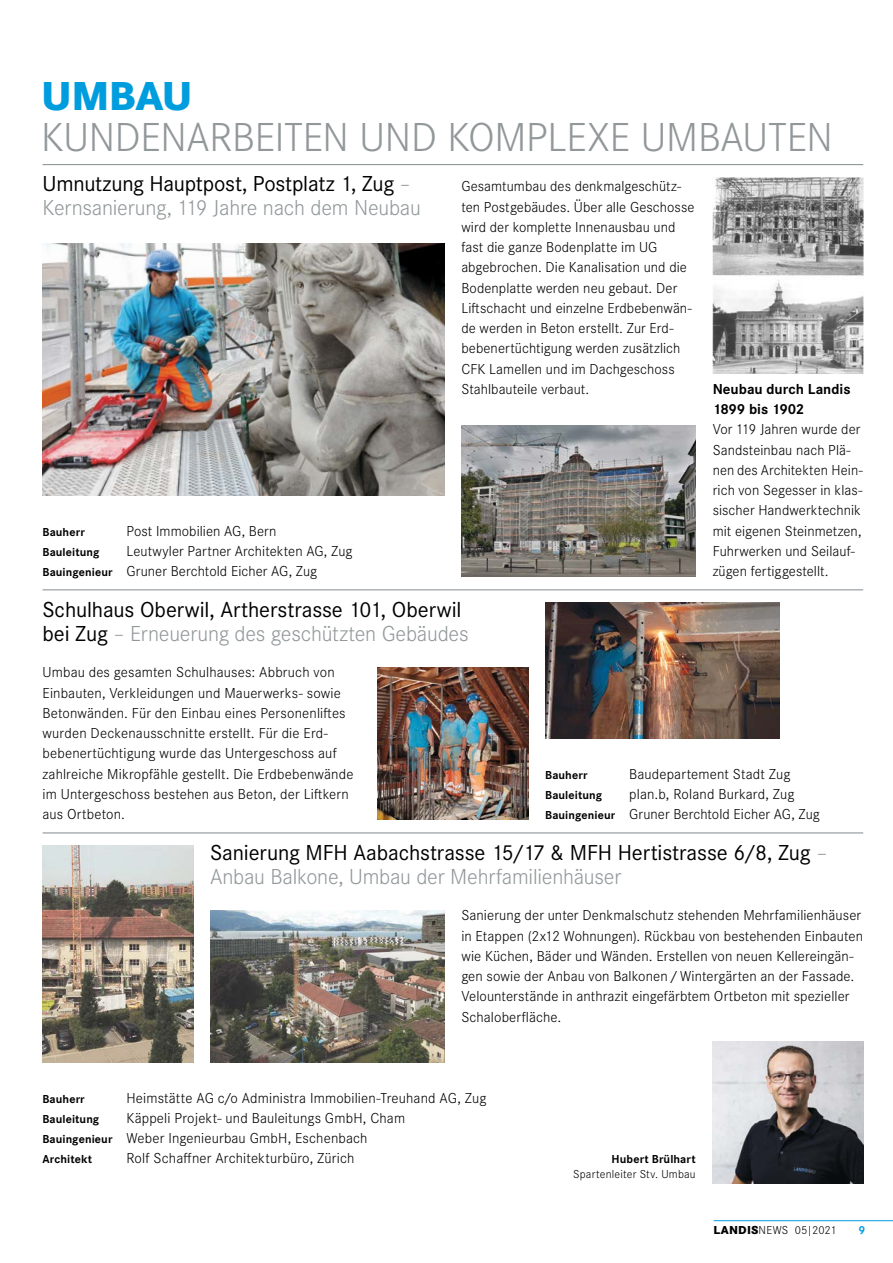
<style>
.page{position:relative;width:893px;height:1263px;background:#fff}
.page>*{position:absolute;margin:0;border:0;box-sizing:border-box;transform-origin:0 0}
.t1{font:300 42px "Corporate S Pro";letter-spacing:-.005em;color:#92989a}
.t2{font:800 42px "Corporate S Pro";letter-spacing:-.015em;color:#009dde}
.t3{font:22.5px/24px "Corporate S Pro";letter-spacing:-.005em;color:#000}
.t4{font:300 22.5px/24px "Corporate S Pro";letter-spacing:-.01em;color:#92989a}
.t5{font:300 15px/20.2px "Corporate S Pro";letter-spacing:.005em;color:#000}
.t6{font:700 15px/20.2px "Corporate S Pro";color:#000}
.t7{font:700 12px "Corporate S Pro";letter-spacing:.01em;color:#000}
.t8{font:300 12px "Corporate S Pro";letter-spacing:.02em;color:#000}
.t9{font:700 12px "Corporate S Pro";color:#009dde}
.s1{font-weight:400;color:#000}
.s2{font-weight:700;font-size:12px}
.s3{font-weight:300;color:#92989a}
.s4{font-weight:800}
</style>
<div class="page">
<hr style="left:714px;top:1220px;width:179px;height:1px;background:#009dde">
<hr style="left:43px;top:589px;width:820px;height:1px;background:#92989a">
<hr style="left:43px;top:832px;width:820px;height:1px;background:#92989a">
<hr style="left:43px;top:164px;width:820px;height:1px;background:#92989a">
<img style="left:43px;top:243px;width:401px;height:252px">
<img style="left:545px;top:603px;width:234px;height:135px">
<img style="left:378px;top:667px;width:150px;height:152px">
<img style="left:713px;top:1042px;width:150px;height:142px">
<img style="left:713px;top:178px;width:150px;height:196px">
<img style="left:461px;top:425px;width:235px;height:151px">
<img style="left:43px;top:846px;width:150px;height:216px">
<img style="left:210px;top:910px;width:234px;height:152px">
<h1 class="t2" style="left:41px;top:62px;width:153px">UMBAU</h1>
<h1 class="t1" style="left:41px;top:107px;width:793px">KUNDENARBEITEN UND KOMPLEXE UMBAUTEN</h1>
<h2 class="t4" style="left:43px;top:171px;width:380px"><span class="s1">Umnutzung Hauptpost, Postplatz 1, Zug</span> –<br>Kernsanierung, 119 Jahre nach dem Neubau</h2>
<p class="t5" style="left:461px;top:175px;width:235px">Gesamtumbau des denkmalgeschütz&shy;ten Postgebäudes. Über alle Geschosse wird der komplette Innenausbau und fast die ganze Bodenplatte im UG abgebrochen. Die Kanalisation und die Bodenplatte werden neu gebaut. Der Liftschacht und einzelne Erdbebenwän&shy;de werden in Beton erstellt. Zur Erd&shy;bebenertüchtigung werden zusätzlich CFK Lamellen und im Dachgeschoss Stahlbauteile verbaut.</p>
<p class="t6" style="left:713px;top:378px;width:139px">Neubau durch Landis<br>1899 bis 1902</p>
<p class="t5" style="left:713px;top:418px;width:152px">Vor 119 Jahren wurde der<br>Sandsteinbau nach Plä&shy;nen des Architekten Hein&shy;rich von Segesser in klas&shy;sischer Handwerktechnik mit eigenen Steinmetzen,<br>Fuhrwerken und Seilauf&shy;zügen fertiggestellt.</p>
<p class="t7" style="left:43px;top:522px;width:44px">Bauherr</p>
<p class="t5" style="left:127px;top:520px;width:151px">Post Immobilien AG, Bern</p>
<p class="t7" style="left:43px;top:542px;width:58px">Bauleitung</p>
<p class="t5" style="left:43px;top:540px;width:311px;text-indent:84px">Leutwyler Partner Architekten AG, Zug<br><span class="s2">Bauingenieur</span> Gruner Berchtold Eicher AG, Zug</p>
<h2 class="t3" style="left:42px;top:596px;width:428px">Schulhaus Oberwil, Artherstrasse 101, Oberwil bei Zug <span class="s3">– Erneuerung des geschützten Gebäudes</span></h2>
<p class="t5" style="left:43px;top:661px;width:312px">Umbau des gesamten Schulhauses: Abbruch von Einbauten, Verkleidungen und Mauerwerks- sowie Betonwänden. Für den Einbau eines Personenliftes wurden Deckenausschnitte erstellt. Für die Erd&shy;bebenertüchtigung wurde das Untergeschoss auf zahlreiche Mikropfähle gestellt. Die Erdbebenwände im Untergeschoss bestehen aus Beton, der Liftkern aus Ortbeton.</p>
<p class="t7" style="left:545px;top:765px;width:44px">Bauherr</p>
<p class="t5" style="left:629px;top:763px;width:163px">Baudepartement Stadt Zug</p>
<p class="t7" style="left:545px;top:785px;width:58px">Bauleitung</p>
<p class="t5" style="left:545px;top:783px;width:276px;text-indent:84px">plan.b, Roland Burkard, Zug<br><span class="s2">Bauingenieur</span> Gruner Berchtold Eicher AG, Zug</p>
<h2 class="t3" style="left:210px;top:839px;width:619px">Sanierung MFH Aabachstrasse 15/17 &amp; MFH Hertistrasse 6/8, Zug <span class="s3">–<br>Anbau Balkone, Umbau der Mehrfamilienhäuser</span></h2>
<p class="t5" style="left:461px;top:904px;width:403px">Sanierung der unter Denkmalschutz stehenden Mehrfamilienhäuser in Etappen (2x12 Wohnungen). Rückbau von bestehenden Einbauten wie Küchen, Bäder und Wänden. Erstellen von neuen Kellereingän&shy;gen sowie der Anbau von Balkonen / Wintergärten an der Fassade.<br>Velounterstände in anthrazit eingefärbtem Ortbeton mit spezieller Schaloberfläche.</p>
<p class="t7" style="left:42px;top:1089px;width:44px">Bauherr</p>
<p class="t5" style="left:126px;top:1087px;width:362px">Heimstätte AG c/o Administra Immobilien-Treuhand AG, Zug</p>
<p class="t7" style="left:42px;top:1109px;width:58px">Bauleitung</p>
<p class="t5" style="left:42px;top:1107px;width:364px;text-indent:84px">Käppeli Projekt- und Bauleitungs GmbH, Cham<br><span class="s2">Bauingenieur</span> Weber Ingenieurbau GmbH, Eschenbach</p>
<p class="t7" style="left:42px;top:1150px;width:51px">Architekt</p>
<p class="t5" style="left:126px;top:1147px;width:230px">Rolf Schaffner Architekturbüro, Zürich</p>
<p class="t7" style="left:612px;top:1150px;width:86px">Hubert Brülhart</p>
<p class="t8" style="left:573px;top:1166px;width:124px">Spartenleiter Stv. Umbau</p>
<p class="t8" style="left:714px;top:1221px;width:125px"><span class="s4">LANDIS</span>NEWS 05|2021</p>
<p class="t9" style="left:858px;top:1220px;width:8px">9</p>
</div>
